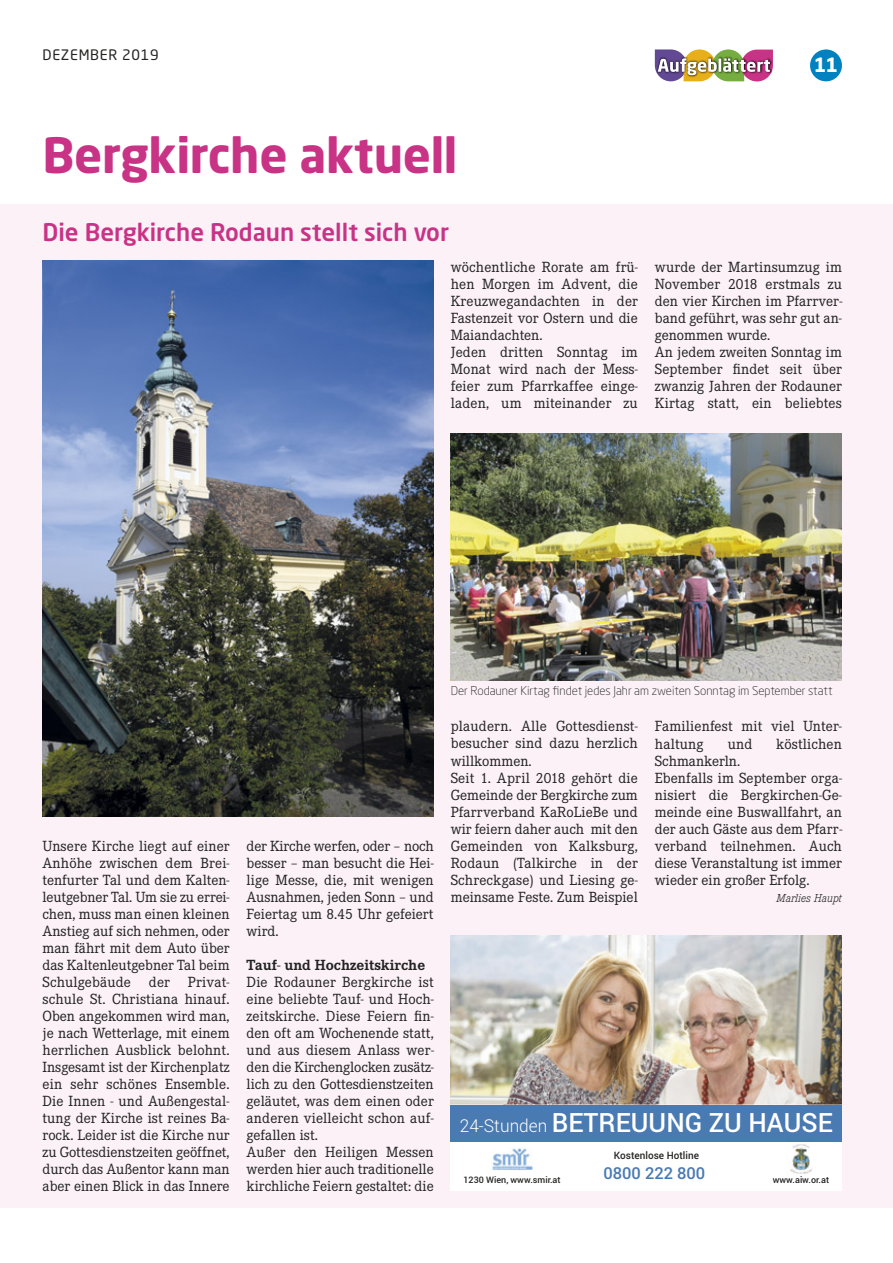
<style>
.page{position:relative;width:893px;height:1263px;background:#fff}
.page>*{position:absolute;margin:0;border:0;box-sizing:border-box;transform-origin:0 0}
.t1{font:700 48px "Neo Sans Pro";letter-spacing:-.005em;color:#c83386}
.t2{font:500 26.55px "Roboto";color:#fff}
.t3{font:500 24px "Neo Sans Pro";color:#c83386}
.t4{font:700 19.5px "Neo Sans Pro";color:#fff}
.t5{font:500 16.5px "Roboto";color:#497ab2}
.t6{font:15.3px/17px "Corporate E";letter-spacing:.005em;color:#222221}
.t7{font:700 15.3px "Corporate E";color:#222221}
.t8{font:14.25px "Neo Sans Pro";letter-spacing:.05em;color:#222221}
.t9{font:300 12px "Neo Sans Pro";color:#222221}
.t10{font:italic 300 12px "Corporate E";color:#222221}
.t11{font:500 10.2px "Roboto";color:#222221}
.t12{font:500 9px "Roboto";color:#222221}
.s1{font-weight:300;font-size:17.7px}
</style>
<div class="page">
<div style="left:810px;top:49px;width:32px;height:32px;background:#0081c0;border-radius:50%"></div>
<img style="left:655px;top:49px;width:118px;height:32px">
<div style="left:0;top:204px;width:893px;height:1004px;background:#fbf1f7"></div>
<img style="left:43px;top:260px;width:391px;height:556px">
<img style="left:451px;top:434px;width:391px;height:246px">
<img style="left:451px;top:935px;width:391px;height:169px">
<div style="left:451px;top:1141px;width:391px;height:50px;background:#fff"></div>
<div style="left:451px;top:1104px;width:391px;height:37px;background:#497ab2"></div>
<img style="left:492px;top:1148px;width:40px;height:23px">
<img style="left:785px;top:1141px;width:28px;height:33px">
<p class="t8" style="left:43px;top:50px;width:118px">DEZEMBER 2019</p>
<p class="t4" style="left:814px;top:57px;width:26px">11</p>
<h1 class="t1" style="left:43px;top:136px;width:416px">Bergkirche aktuell</h1>
<h3 class="t3" style="left:43px;top:223px;width:408px">Die Bergkirche Rodaun stellt sich vor</h3>
<p class="t6" style="left:451px;top:260px;width:189px">wöchentliche Rorate am frü&shy;hen Morgen im Advent, die<br>Kreuzwegandachten in der<br>Fastenzeit vor Ostern und die<br>Maiandachten.<br>Jeden dritten Sonntag im<br>Monat wird nach der Mess&shy;feier zum Pfarrkaffee einge&shy;laden, um miteinander zu</p>
<p class="t6" style="left:655px;top:260px;width:189px">wurde der Martinsumzug im<br>November 2018 erstmals zu den vier Kirchen im Pfarrver&shy;band geführt, was sehr gut an&shy;genommen wurde.<br>An jedem zweiten Sonntag im<br>September findet seit über zwanzig Jahren der Rodauner<br>Kirtag statt, ein beliebtes</p>
<p class="t6" style="left:43px;top:838px;width:189px;text-align:justify">Unsere Kirche liegt auf einer Anhöhe zwischen dem Brei&shy;tenfurter Tal und dem Kalten&shy;leutgebner Tal. Um sie zu errei&shy;chen, muss man einen kleinen Anstieg auf sich nehmen, oder man fährt mit dem Auto über das Kaltenleutgebner Tal beim Schulgebäude der Privat&shy;schule St. Christiana hinauf.<br>Oben angekommen wird man, je nach Wetterlage, mit einem herrlichen Ausblick belohnt.<br>Insgesamt ist der Kirchenplatz ein sehr schönes Ensemble.<br>Die Innen - und Außengestal&shy;tung der Kirche ist reines Ba&shy;rock. Leider ist die Kirche nur zu Gottesdienstzeiten geöffnet, durch das Außentor kann man aber einen Blick in das Innere</p>
<p class="t6" style="left:247px;top:838px;width:189px;text-align:justify">der Kirche werfen, oder – noch besser – man besucht die Hei&shy;lige Messe, die, mit wenigen Ausnahmen, jeden Sonn – und Feiertag um 8.45 Uhr gefeiert wird.</p>
<p class="t7" style="left:247px;top:959px;width:180px">Tauf- und Hochzeitskirche</p>
<p class="t6" style="left:247px;top:974px;width:189px">Die Rodauner Bergkirche ist eine beliebte Tauf- und Hoch&shy;zeitskirche. Diese Feiern fin&shy;den oft am Wochenende statt, und aus diesem Anlass wer&shy;den die Kirchenglocken zusätz&shy;lich zu den Gottesdienstzeiten geläutet, was dem einen oder anderen vielleicht schon auf&shy;gefallen ist.<br>Außer den Heiligen Messen werden hier auch traditionelle kirchliche Feiern gestaltet: die</p>
<p class="t9" style="left:451px;top:686px;width:383px">Der Rodauner Kirtag findet jedes Jahr am zweiten Sonntag im September statt</p>
<p class="t6" style="left:451px;top:719px;width:189px">plaudern. Alle Gottesdienst&shy;besucher sind dazu herzlich willkommen.<br>Seit 1. April 2018 gehört die<br>Gemeinde der Bergkirche zum<br>Pfarrverband KaRoLieBe und wir feiern daher auch mit den<br>Gemeinden von Kalksburg,<br>Rodaun (Talkirche in der<br>Schreckgase) und Liesing ge&shy;meinsame Feste. Zum Beispiel</p>
<p class="t6" style="left:655px;top:719px;width:189px">Familienfest mit viel Unter - haltung</p>
<p class="t6" style="left:728px;top:736px;width:26px">und</p>
<p class="t6" style="left:776px;top:736px;width:67px">köstlichen</p>
<p class="t6" style="left:655px;top:753px;width:189px">Schmankerln.<br>Ebenfalls im September orga&shy;nisiert die Bergkirchen-Ge&shy;meinde eine Buswallfahrt, an der auch Gäste aus dem Pfarr&shy;verband teilnehmen. Auch diese Veranstaltung ist immer wieder ein großer Erfolg.</p>
<p class="t10" style="left:777px;top:893px;width:67px">Marlies Haupt</p>
<h2 class="t2" style="left:460px;top:1113px;width:374px"><span class="s1">24-Stunden</span> BETREUUNG ZU HAUSE</h2>
<p class="t11" style="left:614px;top:1152px;width:87px">Kostenlose Hotline</p>
<p class="t5" style="left:603px;top:1167px;width:103px">0800 222 800</p>
<p class="t12" style="left:463px;top:1176px;width:99px">1230 Wien, www.smir.at</p>
<p class="t12" style="left:773px;top:1176px;width:58px">www.aiw.or.at</p>
</div>
